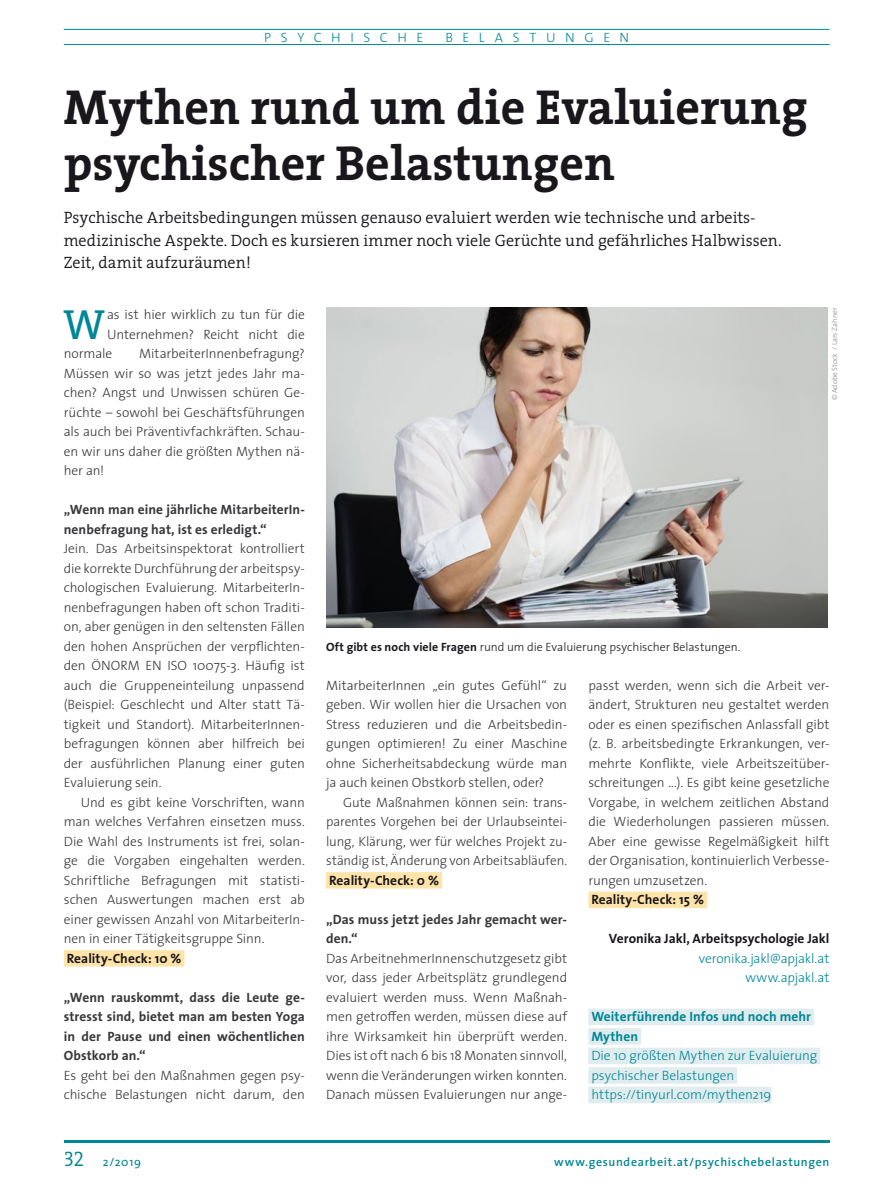
<style>
.page{position:relative;width:872px;height:1191px;background:#fff}
.page>*{position:absolute;margin:0;border:0;box-sizing:border-box;transform-origin:0 0}
.t1{font:700 49.5px/55.5px "The Serif";color:#1a171c}
.t2{font:42.45px "The Serif";color:#008795}
.t3{font:300 16.5px/22.5px "The Serif";color:#1a171c}
.t4{font:300 13.5px/19.5px "The Sans";letter-spacing:-.01em;color:#38373a;text-align:justify}
.t5{font:700 13.5px/19.5px "The Sans";letter-spacing:.005em;color:#38373a}
.t6{font:300 13.5px/19.5px "The Sans";letter-spacing:-.005em;color:#008795;text-align:right}
.t7{font:700 13.5px "The Sans";color:#1a171c}
.t8{font:700 13.5px/19.5px "The Sans";letter-spacing:.005em;color:#008795}
.t9{font:300 13.5px "The Sans";letter-spacing:.715em;color:#008795}
.t10{font:300 13.5px "The Sans";letter-spacing:.71em;color:#008795}
.t11{font:300 12px "The Sans";letter-spacing:-.005em;color:#1a171c}
.t12{font:600 12px "The Sans";letter-spacing:.055em;color:#008795}
.t13{font:12px "The Sans";color:#008795}
.t14{font:300 7.5px "The Sans";color:#888785}
.s1{font-weight:700}
.s2{font-family:"The Serif Semi Light Caps";font-size:21px}
</style>
<div class="page">
<hr style="left:64px;top:1140px;width:765px;height:2px;background:#008795">
<hr style="left:64px;top:29px;width:765px;height:1px;background:#008795">
<hr style="left:64px;top:44px;width:765px;height:1px;background:#008795">
<div style="left:64px;top:950px;width:120px;height:16px;background:#ffe4aa"></div>
<div style="left:326px;top:872px;width:116px;height:16px;background:#ffe4aa"></div>
<img style="left:326px;top:308px;width:501px;height:320px">
<div style="left:588px;top:891px;width:119px;height:17px;background:#ffe4aa"></div>
<div style="left:588px;top:1008px;width:226px;height:17px;background:#e0ecee"></div>
<div style="left:588px;top:1028px;width:53px;height:16px;background:#e0ecee"></div>
<div style="left:588px;top:1047px;width:232px;height:17px;background:#e0ecee"></div>
<div style="left:588px;top:1067px;width:149px;height:16px;background:#e0ecee"></div>
<div style="left:588px;top:1086px;width:183px;height:17px;background:#e0ecee"></div>
<p class="t10" style="left:264px;top:26px;width:161px">PSYCHISCHE</p>
<p class="t9" style="left:445px;top:26px;width:185px">BELASTUNGEN</p>
<h1 class="t1" style="left:64px;top:78px;width:745px">Mythen rund um die Evaluierung psychischer Belastungen</h1>
<p class="t3" style="left:64px;top:206px;width:719px">Psychische Arbeitsbedingungen müssen genauso evaluiert werden wie technische und arbeits&shy;medizinische Aspekte. Doch es kursieren immer noch viele Gerüchte und gefährliches Halbwissen.<br>Zeit, damit aufzuräumen!</p>
<h2 class="t2" style="left:63px;top:289px;width:43px">W</h2>
<p class="t4" style="left:107px;top:304px;width:199px">as ist hier wirklich zu tun für die</p>
<p class="t4" style="left:107px;top:324px;width:199px">Unternehmen? Reicht nicht die</p>
<p class="t4" style="left:64px;top:343px;width:50px">normale</p>
<p class="t4" style="left:64px;top:343px;width:242px;text-indent:75px">MitarbeiterInnenbefragung?<br>Müssen wir so was jetzt jedes Jahr ma&shy;chen? Angst und Unwissen schüren Ge&shy;rüchte – sowohl bei Geschäftsführungen als auch bei Präventivfachkräften. Schau&shy;en wir uns daher die größten Mythen nä&shy;her an!</p>
<p class="t5" style="left:64px;top:499px;width:242px">„Wenn man eine jährliche MitarbeiterIn&shy;nenbefragung hat, ist es erledigt.“</p>
<p class="t4" style="left:64px;top:538px;width:242px">Jein. Das Arbeitsinspektorat kontrolliert die korrekte Durchführung der arbeitspsy&shy;chologischen Evaluierung. MitarbeiterIn&shy;nenbefragungen haben oft schon Traditi&shy;on, aber genügen in den seltensten Fällen den hohen Ansprüchen der verpflichten&shy;den ÖNORM EN ISO 10075-3. Häufig ist auch die Gruppeneinteilung unpassend (Beispiel: Geschlecht und Alter statt Tä&shy;tigkeit und Standort). MitarbeiterInnen&shy;befragungen können aber hilfreich bei der ausführlichen Planung einer guten Evaluierung sein.</p>
<p class="t4" style="left:64px;top:792px;width:242px;text-indent:17px">Und es gibt keine Vorschriften, wann man welches Verfahren einsetzen muss.<br>Die Wahl des Instruments ist frei, solan&shy;ge die Vorgaben eingehalten werden.<br>Schriftliche Befragungen mit statisti&shy;schen Auswertungen machen erst ab einer gewissen Anzahl von MitarbeiterIn&shy;nen in einer Tätigkeitsgruppe Sinn.</p>
<p class="t7" style="left:67px;top:946px;width:116px">Reality-Check: 10 %</p>
<p class="t5" style="left:64px;top:987px;width:242px;text-align:justify">„Wenn rauskommt, dass die Leute ge&shy;stresst sind, bietet man am besten Yoga in der Pause und einen wöchentlichen Obstkorb an.“</p>
<p class="t4" style="left:64px;top:1065px;width:242px">Es geht bei den Maßnahmen gegen psy&shy;chische Belastungen nicht darum, den</p>
<p class="t14" style="left:828px;top:400px;width:94px;rotate:-90deg">© Adobe Stock / Lars Zahner</p>
<p class="t11" style="left:326px;top:637px;width:416px"><span class="s1">Oft gibt es noch viele Fragen</span> rund um die Evaluierung psychischer Belastungen.</p>
<p class="t4" style="left:326px;top:675px;width:242px">MitarbeiterInnen „ein gutes Gefühl“ zu geben. Wir wollen hier die Ursachen von Stress reduzieren und die Arbeitsbedin&shy;gungen optimieren! Zu einer Maschine ohne Sicherheitsabdeckung würde man ja auch keinen Obstkorb stellen, oder?</p>
<p class="t4" style="left:326px;top:792px;width:242px;text-indent:17px">Gute Maßnahmen können sein: trans&shy;parentes Vorgehen bei der Urlaubseintei&shy;lung, Klärung, wer für welches Projekt zu&shy;ständig ist, Änderung von Arbeitsabläufen.</p>
<p class="t7" style="left:329px;top:869px;width:112px">Reality-Check: 0 %</p>
<p class="t5" style="left:326px;top:909px;width:242px">„Das muss jetzt jedes Jahr gemacht wer&shy;den.“</p>
<p class="t4" style="left:326px;top:948px;width:242px">Das ArbeitnehmerInnenschutzgesetz gibt vor, dass jeder Arbeitsplätz grundlegend evaluiert werden muss. Wenn Maßnah&shy;men getroffen werden, müssen diese auf ihre Wirksamkeit hin überprüft werden.<br>Dies ist oft nach 6 bis 18 Monaten sinnvoll, wenn die Veränderungen wirken konnten.<br>Danach müssen Evaluierungen nur ange-</p>
<p class="t4" style="left:588px;top:675px;width:242px">passt werden, wenn sich die Arbeit ver&shy;ändert, Strukturen neu gestaltet werden oder es einen spezifischen Anlassfall gibt (z. B. arbeitsbedingte Erkrankungen, ver&shy;mehrte Konflikte, viele Arbeitszeitüber&shy;schreitungen ...). Es gibt keine gesetzliche Vorgabe, in welchem zeitlichen Abstand die Wiederholungen passieren müssen.<br>Aber eine gewisse Regelmäßigkeit hilft der Organisation, kontinuierlich Verbesse&shy;rungen umzusetzen.</p>
<p class="t7" style="left:591px;top:888px;width:114px">Reality-Check: 15 %</p>
<p class="t7" style="left:609px;top:927px;width:222px">Veronika Jakl, Arbeitspsychologie Jakl</p>
<p class="t6" style="left:699px;top:948px;width:132px">veronika.jakl@apjakl.at www.apjakl.at</p>
<p class="t8" style="left:591px;top:1006px;width:221px">Weiterführende Infos und noch mehr<br>Mythen</p>
<p class="t6" style="left:591px;top:1045px;width:227px;text-align:left">Die 10 größten Mythen zur Evaluierung psychischer Belastungen https://tinyurl.com/mythen219</p>
<p class="t13" style="left:64px;top:1151px;width:79px"><span class="s2">32</span> 2/2019</p>
<p class="t12" style="left:554px;top:1151px;width:277px">www.gesundearbeit.at/psychischebelastungen</p>
</div>
